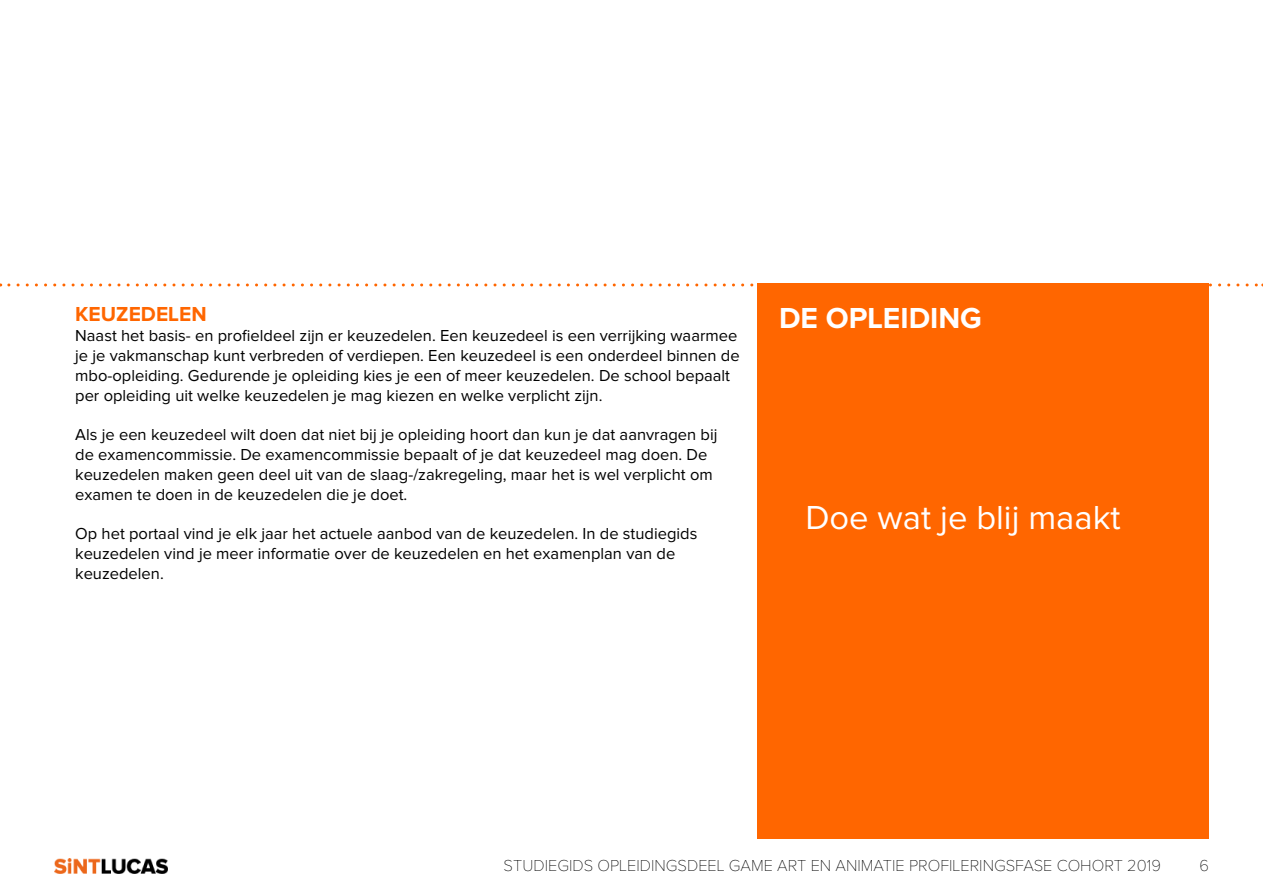
<style>
.page{position:relative;width:1263px;height:893px;background:#fff}
.page>*{position:absolute;margin:0;border:0;box-sizing:border-box;transform-origin:0 0}
.t1{font:34.5px "Proxima Nova";color:#fff}
.t2{font:700 30px "Proxima Nova";color:#fff}
.t3{font:700 21px "Proxima Nova";color:#f60}
.t4{font:16.5px/19.8px "Proxima Nova";color:#000}
.t5{font:100 16.5px "Proxima Nova";color:#000}
</style>
<div class="page">
<svg style="left:9px;top:283px;width:1254px;height:3px"></svg>
<div style="left:758px;top:283px;width:451px;height:556px;background:#f60"></div>
<img style="left:54px;top:858px;width:114px;height:15px">
<p class="t3" style="left:75px;top:305px;width:133px">KEUZEDELEN</p>
<p class="t4" style="left:75px;top:326px;width:666px">Naast het basis- en profieldeel zijn er keuzedelen. Een keuzedeel is een verrijking waarmee je je vakmanschap kunt verbreden of verdiepen. Een keuzedeel is een onderdeel binnen de mbo-opleiding. Gedurende je opleiding kies je een of meer keuzedelen. De school bepaalt per opleiding uit welke keuzedelen je mag kiezen en welke verplicht zijn.</p>
<p class="t4" style="left:75px;top:425px;width:644px">Als je een keuzedeel wilt doen dat niet bij je opleiding hoort dan kun je dat aanvragen bij de examencommissie. De examencommissie bepaalt of je dat keuzedeel mag doen. De keuzedelen maken geen deel uit van de slaag-/zakregeling, maar het is wel verplicht om examen te doen in de keuzedelen die je doet.</p>
<p class="t4" style="left:75px;top:524px;width:624px">Op het portaal vind je elk jaar het actuele aanbod van de keuzedelen. In de studiegids keuzedelen vind je meer informatie over de keuzedelen en het examenplan van de keuzedelen.</p>
<h2 class="t2" style="left:779px;top:305px;width:204px">DE OPLEIDING</h2>
<h1 class="t1" style="left:805px;top:501px;width:317px">Doe wat je blij maakt</h1>
<p class="t5" style="left:504px;top:858px;width:659px">STUDIEGIDS OPLEIDINGSDEEL GAME ART EN ANIMATIE PROFILERINGSFASE COHORT 2019</p>
<p class="t5" style="left:1199px;top:858px;width:11px">6</p>
</div>
